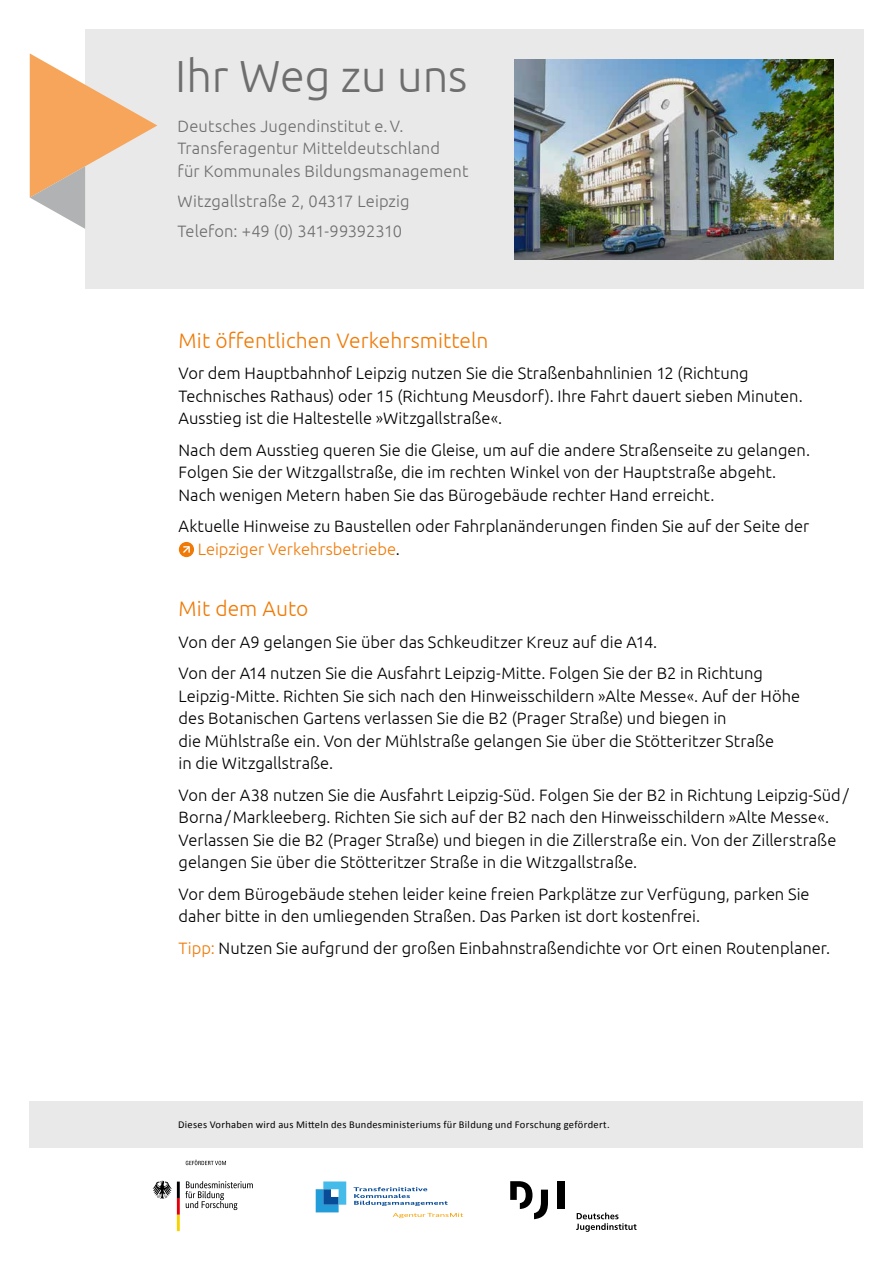
<style>
.page{position:relative;width:893px;height:1263px;background:#fff}
.page>*{position:absolute;margin:0;border:0;box-sizing:border-box;transform-origin:0 0}
.t1{font:300 45px "Ubuntu";color:#6e6e6e}
.t2{font:300 21px "Ubuntu";letter-spacing:.005em;color:#ef7a06}
.t3{font:300 16.5px/22.5px "Ubuntu";color:#000}
.t4{font:300 16.5px/22.5px "Ubuntu";letter-spacing:.01em;color:#6e6e6e}
.t5{font:10.5px "Calibri";letter-spacing:.025em;color:#000}
.s1{color:#ef7a06}
</style>
<div class="page">
<div style="left:85px;top:30px;width:778px;height:259px;background:#e9e9e9"></div>
<img style="left:514px;top:60px;width:319px;height:199px">
<div style="left:30px;top:1101px;width:833px;height:46px;background:#e9e9e9"></div>
<svg style="left:393px;top:1213px;width:70px;height:5px"></svg>
<svg style="left:354px;top:1187px;width:94px;height:19px"></svg>
<svg style="left:316px;top:1181px;width:30px;height:31px"></svg>
<div style="left:557px;top:1181px;width:7px;height:28px;background:#000"></div>
<svg style="left:510px;top:1181px;width:38px;height:38px"></svg>
<svg style="left:576px;top:1212px;width:61px;height:20px"></svg>
<svg style="left:153px;top:1181px;width:100px;height:50px"></svg>
<svg style="left:186px;top:1160px;width:40px;height:5px"></svg>
<div style="left:179px;top:542px;width:15px;height:15px;background:#ef7a06;border-radius:50%"></div>
<svg style="left:183px;top:546px;width:7px;height:7px"></svg>
<svg style="left:30px;top:53px;width:127px;height:176px"></svg>
<h1 class="t1" style="left:175px;top:49px;width:294px">Ihr Weg zu uns</h1>
<p class="t4" style="left:178px;top:114px;width:292px">Deutsches Jugendinstitut e.V.<br>Transferagentur Mitteldeutschland<br>für Kommunales Bildungsmanagement</p>
<p class="t4" style="left:178px;top:186px;width:234px;line-height:30px">Witzgallstraße 2, 04317 Leipzig<br>Telefon: +49 (0) 341-99392310</p>
<p class="t2" style="left:179px;top:328px;width:311px">Mit öffentlichen Verkehrsmitteln</p>
<p class="t3" style="left:179px;top:362px;width:626px">Vor dem Hauptbahnhof Leipzig nutzen Sie die Straßenbahnlinien 12 (Richtung<br>Technisches Rathaus) oder 15 (Richtung Meusdorf). Ihre Fahrt dauert sieben Minuten.<br>Ausstieg ist die Haltestelle »Witzgallstraße«.</p>
<p class="t3" style="left:179px;top:438px;width:633px">Nach dem Ausstieg queren Sie die Gleise, um auf die andere Straßenseite zu gelangen.<br>Folgen Sie der Witzgallstraße, die im rechten Winkel von der Hauptstraße abgeht.<br>Nach wenigen Metern haben Sie das Bürogebäude rechter Hand erreicht.</p>
<p class="t3" style="left:198px;top:515px;width:613px;text-indent:-19px">Aktuelle Hinweise zu Baustellen oder Fahrplanänderungen finden Sie auf der Seite der<br><span class="s1">Leipziger Verkehrsbetriebe</span>.</p>
<p class="t2" style="left:179px;top:596px;width:131px">Mit dem Auto</p>
<p class="t3" style="left:179px;top:626px;width:586px;line-height:31.5px">Von der A9 gelangen Sie über das Schkeuditzer Kreuz auf die A14.<br>Von der A14 nutzen Sie die Ausfahrt Leipzig-Mitte. Folgen Sie der B2 in Richtung</p>
<p class="t3" style="left:179px;top:684px;width:623px">Leipzig-Mitte. Richten Sie sich nach den Hinweisschildern »Alte Messe«. Auf der Höhe des Botanischen Gartens verlassen Sie die B2 (Prager Straße) und biegen in<br>die Mühlstraße ein. Von der Mühlstraße gelangen Sie über die Stötteritzer Straße<br>in die Witzgallstraße.</p>
<p class="t3" style="left:179px;top:783px;width:672px">Von der A38 nutzen Sie die Ausfahrt Leipzig-Süd. Folgen Sie der B2 in Richtung Leipzig-Süd/ Borna/Markleeberg. Richten Sie sich auf der B2 nach den Hinweisschildern »Alte Messe«.<br>Verlassen Sie die B2 (Prager Straße) und biegen in die Zillerstraße ein. Von der Zillerstraße gelangen Sie über die Stötteritzer Straße in die Witzgallstraße.</p>
<p class="t3" style="left:179px;top:882px;width:633px">Vor dem Bürogebäude stehen leider keine freien Parkplätze zur Verfügung, parken Sie daher bitte in den umliegenden Straßen. Das Parken ist dort kostenfrei.</p>
<p class="t3" style="left:179px;top:936px;width:653px"><span class="s1">Tipp:</span> Nutzen Sie aufgrund der großen Einbahnstraßendichte vor Ort einen Routenplaner.</p>
<p class="t5" style="left:178px;top:1118px;width:433px">Dieses Vorhaben wird aus Mitteln des Bundesministeriums für Bildung und Forschung gefördert.</p>
</div>
